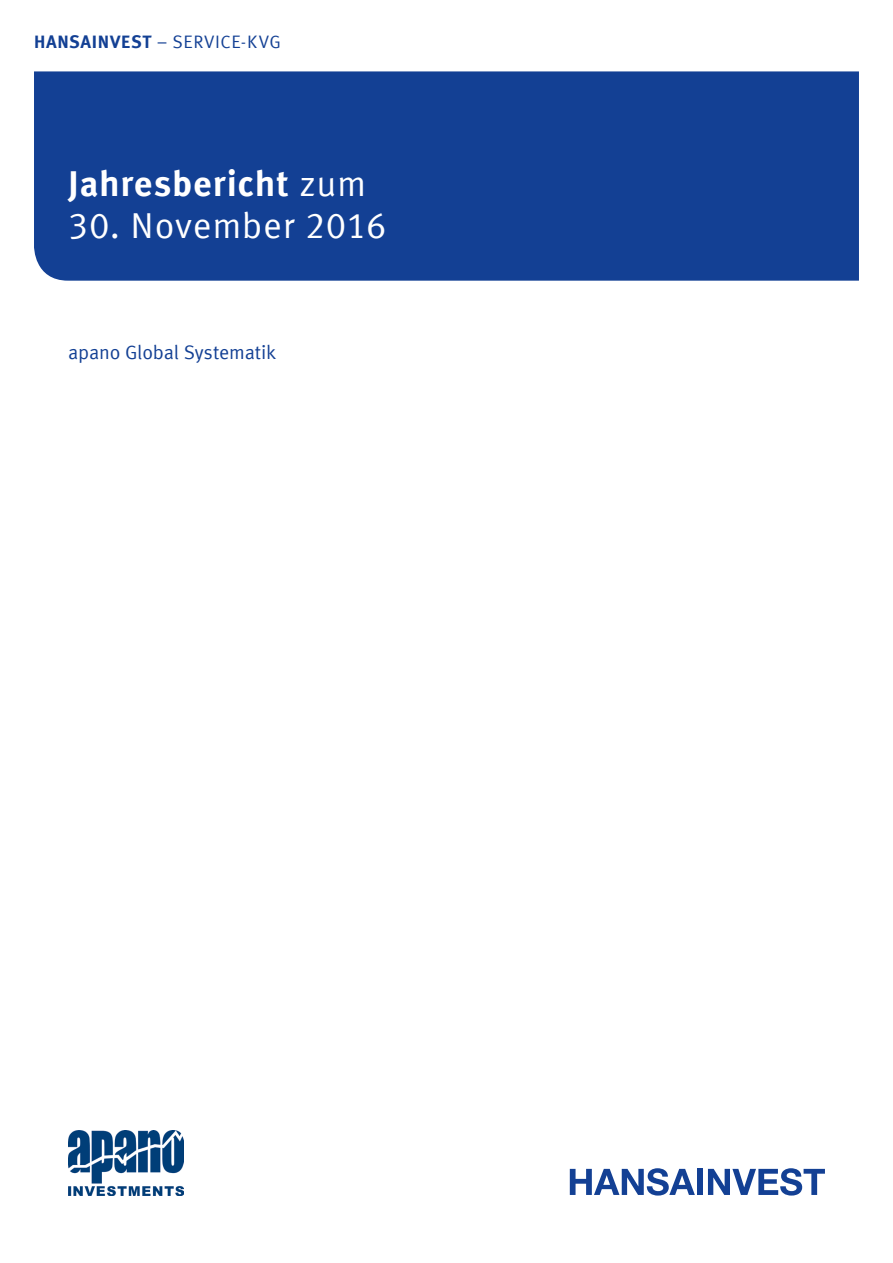
<style>
.page{position:relative;width:893px;height:1263px;background:#fff}
.page>*{position:absolute;margin:0;border:0;box-sizing:border-box;transform-origin:0 0}
.t1{font:700 36px "Meta Offc Pro";letter-spacing:.02em;color:#fff}
.t2{font:36px "Meta Offc Pro Norm";letter-spacing:.015em;color:#fff}
.t3{font:19.5px "Meta Offc Pro Norm";letter-spacing:-.01em;color:#134094}
.t4{font:18px "Meta Offc Pro Norm";letter-spacing:.03em;color:#134094}
.s1{font-family:"Meta Offc Pro";font-weight:700}
.s2{font-family:"Meta Offc Pro Norm";font-weight:400}
</style>
<div class="page">
<div style="left:34px;top:71px;width:825px;height:210px;background:#134094"></div>
<svg style="left:570px;top:1168px;width:125px;height:27px"></svg>
<div style="left:697px;top:1169px;width:6px;height:26px;background:#134094"></div>
<svg style="left:708px;top:1168px;width:117px;height:27px"></svg>
<img style="left:68px;top:1131px;width:115px;height:65px">
<p class="t4" style="left:34px;top:28px;width:248px"><span class="s1">HANSAINVEST</span> – SERVICE-KVG</p>
<h1 class="t1" style="left:68px;top:155px;width:300px">Jahresbericht <span class="s2">zum</span></h1>
<h1 class="t2" style="left:68px;top:198px;width:320px">30. November 2016</h1>
<p class="t3" style="left:68px;top:338px;width:210px">apano Global Systematik</p>
</div>
